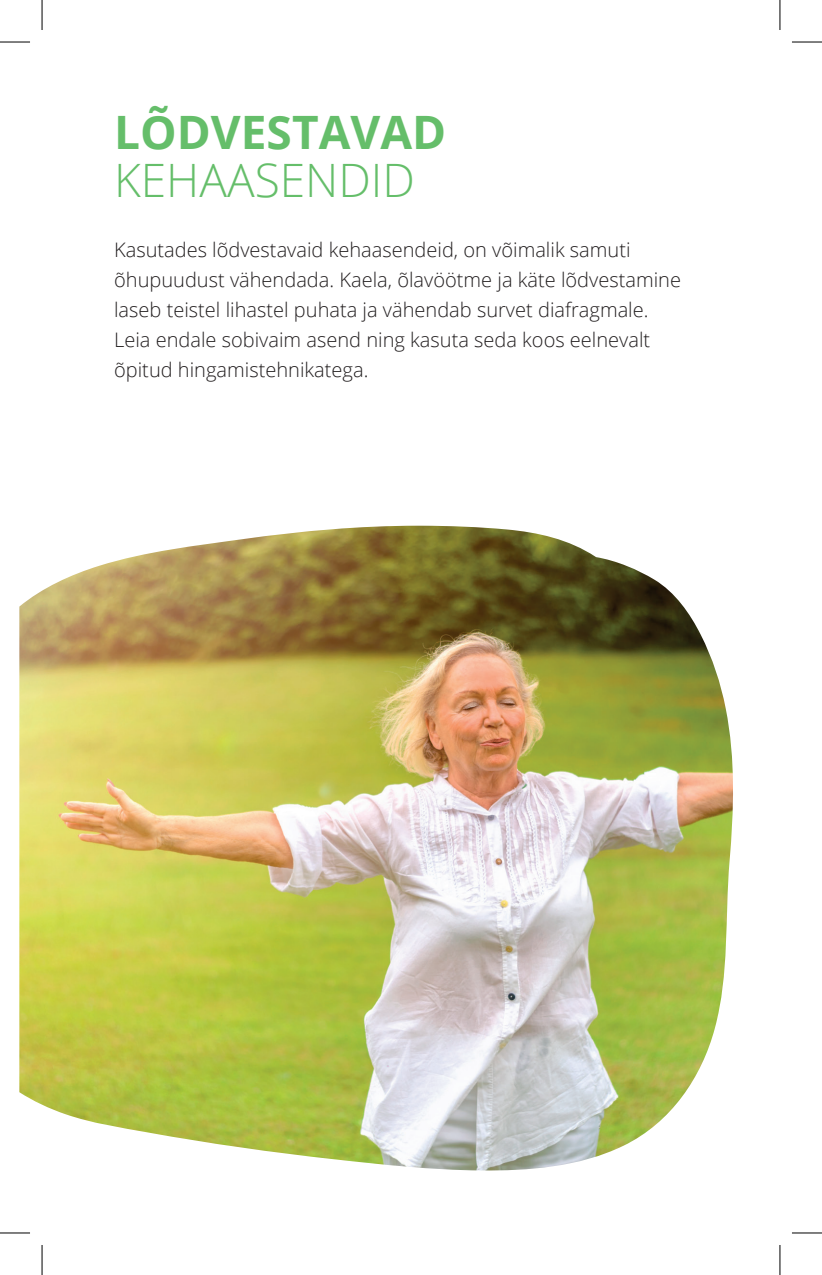
<style>
.page{position:relative;width:822px;height:1275px;background:#fff}
.page>*{position:absolute;margin:0;border:0;box-sizing:border-box;transform-origin:0 0}
.t1{font:700 46px "Open Sans";color:#65be6a}
.t2{font:300 46px "Open Sans";color:#65be6a}
.t3{font:300 20px/30px "Open Sans";color:#231f20}
</style>
<div class="page">
<img style="left:19px;top:526px;width:714px;height:645px">
<hr style="left:0;top:42px;width:30px;height:1px;background:#000">
<hr style="left:791px;top:42px;width:30px;height:1px;background:#000">
<hr style="left:0;top:1232px;width:30px;height:1px;background:#000">
<hr style="left:791px;top:1232px;width:30px;height:1px;background:#000">
<hr style="left:42px;top:0;width:1px;height:30px;background:#000">
<hr style="left:42px;top:1245px;width:1px;height:30px;background:#000">
<hr style="left:779px;top:0;width:1px;height:30px;background:#000">
<hr style="left:779px;top:1245px;width:1px;height:30px;background:#000">
<h1 class="t1" style="left:114px;top:100px;width:30px">LÕDVES</h1>
<h1 class="t1" style="left:292px;top:100px;width:59px">TAVAD</h1>
<h1 class="t2" style="left:114px;top:149px;width:302px">KEHAASENDID</h1>
<p class="t3" style="left:114px;top:234px;width:568px">Kasutades lõdvestavaid kehaasendeid, on võimalik samuti õhupuudust vähendada. Kaela, õlavöötme ja käte lõdvestamine laseb teistel lihastel puhata ja vähendab survet diafragmale.<br>Leia endale sobivaim asend ning kasuta seda koos eelnevalt õpitud hingamistehnikatega.</p>
</div>
